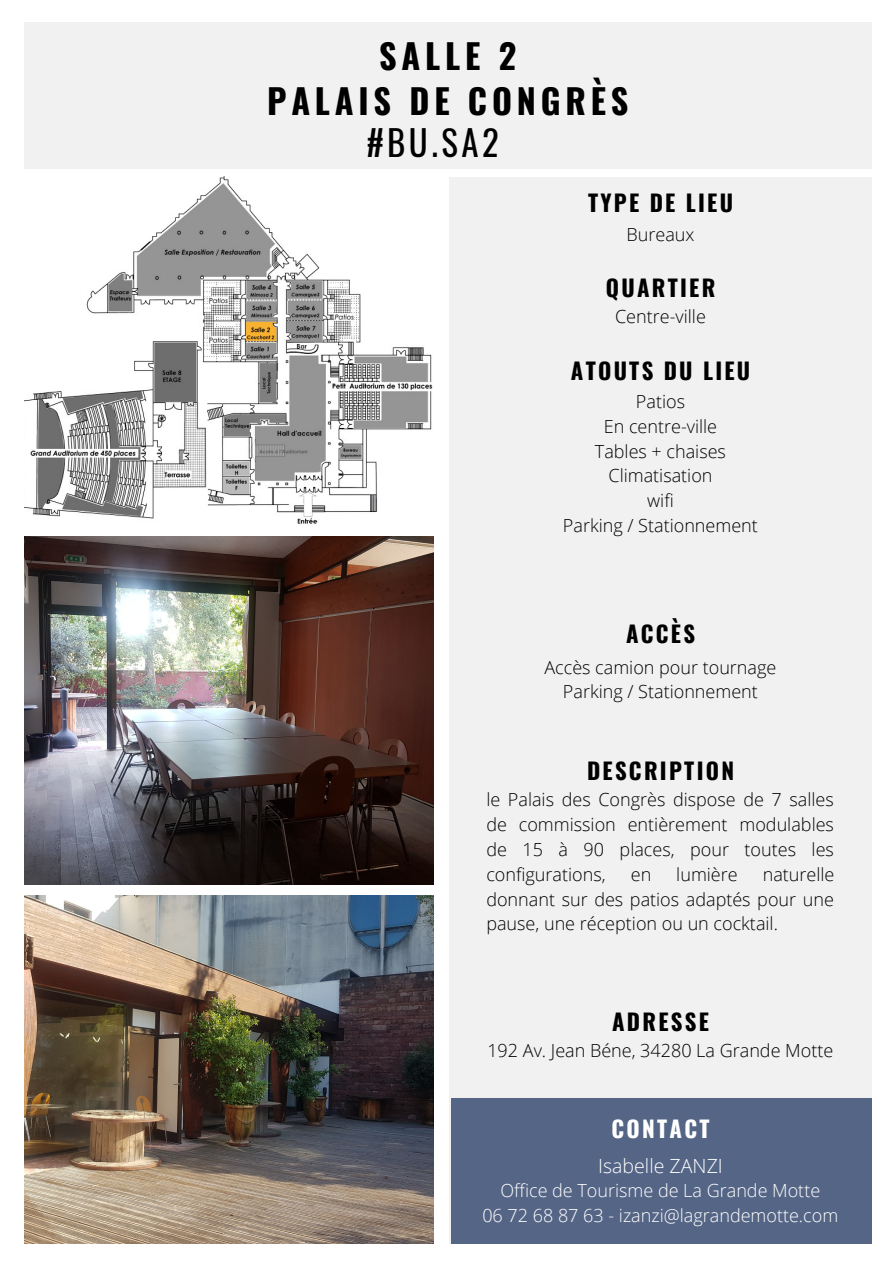
<style>
.page{position:relative;width:894px;height:1264px;background:#fff}
.page>*{position:absolute;margin:0;border:0;box-sizing:border-box;transform-origin:0 0}
.t1{font:34.8px "Oswald";color:#000}
.t2{font:700 34.2px "Oswald";letter-spacing:.14em;color:#000}
.t3{font:700 22.65px "Oswald";letter-spacing:.1em;color:#000}
.t4{font:700 22.65px "Oswald";letter-spacing:.1em;color:#fff}
.t5{font:300 19.5px "Open Sans";color:#fff}
.t6{font:300 18px/24.8px "Open Sans";color:#000;text-align:justify}
.t7{font:300 18px "Open Sans";color:#fff}
</style>
<div class="page">
<img style="left:24px;top:177px;width:409px;height:347px">
<img style="left:24px;top:536px;width:409px;height:348px">
<img style="left:24px;top:895px;width:409px;height:348px">
<div style="left:24px;top:23px;width:847px;height:145px;background:#f1f1f1"></div>
<div style="left:449px;top:177px;width:421px;height:1066px;background:#f1f1f1"></div>
<div style="left:451px;top:1098px;width:420px;height:145px;background:#556586"></div>
<p class="t2" style="left:379px;top:29px;width:138px">SALLE 2</p>
<p class="t2" style="left:267px;top:74px;width:363px">PALAIS DE CONGRÈS</p>
<p class="t1" style="left:366px;top:115px;width:133px">#BU.SA2</p>
<p class="t3" style="left:588px;top:185px;width:146px">TYPE DE LIEU</p>
<p class="t6" style="left:626px;top:222px;width:69px">Bureaux</p>
<p class="t3" style="left:605px;top:270px;width:111px">QUARTIER</p>
<p class="t6" style="left:615px;top:304px;width:92px">Centre-ville</p>
<p class="t3" style="left:570px;top:353px;width:181px">ATOUTS DU LIEU</p>
<p class="t6" style="left:635px;top:389px;width:51px">Patios</p>
<p class="t6" style="left:603px;top:413px;width:115px">En centre-ville</p>
<p class="t6" style="left:594px;top:438px;width:132px">Tables + chaises</p>
<p class="t6" style="left:608px;top:463px;width:105px">Climatisation</p>
<p class="t6" style="left:647px;top:488px;width:28px">wifi</p>
<p class="t6" style="left:562px;top:512px;width:196px">Parking / Stationnement</p>
<p class="t3" style="left:626px;top:616px;width:70px">ACCÈS</p>
<p class="t6" style="left:544px;top:654px;width:233px">Accès camion pour tournage</p>
<p class="t6" style="left:562px;top:679px;width:196px">Parking / Stationnement</p>
<p class="t3" style="left:587px;top:752px;width:148px">DESCRIPTION</p>
<p class="t6" style="left:486px;top:787px;width:349px">le Palais des Congrès dispose de 7 salles de commission entièrement modulables de 15 à 90 places, pour toutes les configurations,</p>
<p class="t6" style="left:630px;top:861px;width:22px">en</p>
<p class="t6" style="left:676px;top:861px;width:63px">lumière</p>
<p class="t6" style="left:486px;top:861px;width:349px;text-indent:276px">naturelle donnant sur des patios adaptés pour une pause, une réception ou un cocktail.</p>
<p class="t3" style="left:612px;top:1004px;width:98px">ADRESSE</p>
<p class="t6" style="left:487px;top:1037px;width:347px">192 Av. Jean Béne, 34280 La Grande Motte</p>
<p class="t4" style="left:611px;top:1111px;width:99px">CONTACT</p>
<p class="t5" style="left:598px;top:1151px;width:126px">Isabelle ZANZI</p>
<p class="t7" style="left:500px;top:1178px;width:321px">Office de Tourisme de La Grande Motte</p>
<p class="t7" style="left:482px;top:1202px;width:357px">06 72 68 87 63 - izanzi@lagrandemotte.com</p>
</div>
